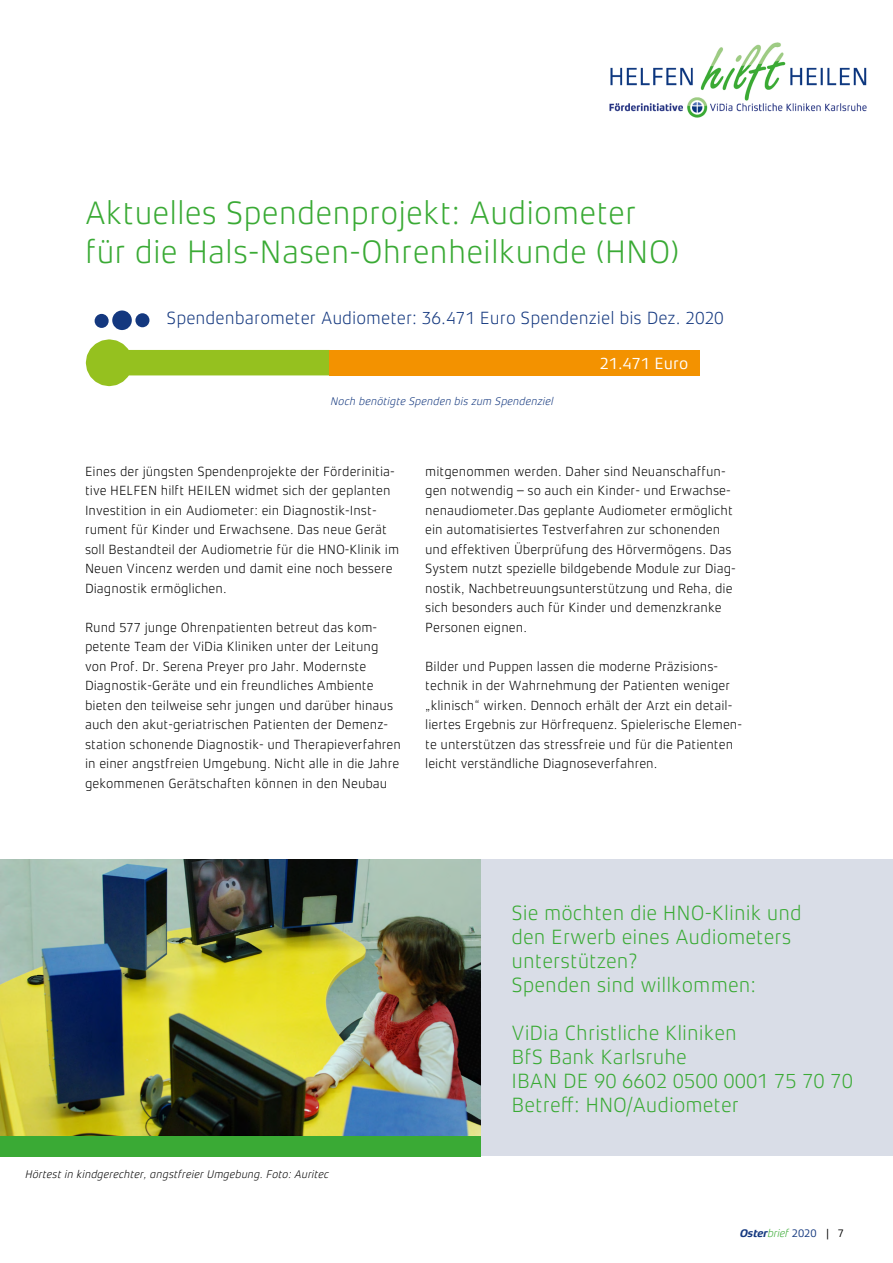
<style>
.page{position:relative;width:893px;height:1263px;background:#fff}
.page>*{position:absolute;margin:0;border:0;box-sizing:border-box;transform-origin:0 0}
.t1{font:300 33px/39px "Xenois Sans Pro";color:#3aaa35}
.t2{font:300 21px/24px "Xenois Sans Pro";color:#3aaa35}
.t3{font:300 18px "Xenois Sans Pro";color:#14387f}
.t4{font:16.5px "Xenois Sans Pro";color:#fff}
.t5{font:300 13.5px/19.5px "Xenois Sans Pro";color:#000}
.t6{font:italic 300 11.25px "Xenois Sans Pro";color:#000}
.t7{font:italic 300 11.25px "Xenois Sans Pro";color:#14387f}
.t8{font:italic 700 11.25px "Xenois Sans Pro";letter-spacing:-.025em;color:#14387f}
.s1{font-weight:300;color:#3aaa35}
.s2{font-weight:400;font-style:normal}
.s3{font-weight:400;font-style:normal;color:#000}
</style>
<div class="page">
<div style="left:480px;top:860px;width:413px;height:296px;background:#d9dde7"></div>
<img style="left:609px;top:42px;width:258px;height:76px">
<div style="left:0;top:1135px;width:480px;height:21px;background:#3aaa35"></div>
<img style="left:0;top:859px;width:480px;height:276px">
<svg style="left:85px;top:339px;width:52px;height:48px"></svg>
<div style="left:127px;top:354px;width:202px;height:17px;background:#95c11f"></div>
<div style="left:122px;top:350px;width:212px;height:25px;border:9px solid #95c11f"></div>
<div style="left:329px;top:350px;width:370px;height:25px;background:#f39200"></div>
<div style="left:112px;top:310px;width:20px;height:20px;background:#14387f;border-radius:50%"></div>
<div style="left:135px;top:313px;width:14px;height:14px;background:#14387f;border-radius:50%"></div>
<div style="left:95px;top:314px;width:14px;height:14px;background:#14387f;border-radius:50%"></div>
<h1 class="t1" style="left:85px;top:193px;width:596px">Aktuelles Spendenprojekt: Audiometer für die Hals-Nasen-Ohrenheilkunde (HNO)</h1>
<h3 class="t3" style="left:167px;top:308px;width:559px">Spendenbarometer Audiometer: 36.471 Euro Spendenziel bis Dez. 2020</h3>
<p class="t7" style="left:331px;top:395px;width:224px">Noch benötigte Spenden bis zum Spendenziel</p>
<p class="t4" style="left:600px;top:354px;width:90px">21.471 Euro</p>
<p class="t5" style="left:85px;top:462px;width:316px">Eines der jüngsten Spendenprojekte der Förderinitia&shy;tive HELFEN hilft HEILEN widmet sich der geplanten Investition in ein Audiometer: ein Diagnostik-Inst&shy;rument für Kinder und Erwachsene. Das neue Gerät soll Bestandteil der Audiometrie für die HNO-Klinik im Neuen Vincenz werden und damit eine noch bessere Diagnostik ermöglichen.</p>
<p class="t5" style="left:85px;top:618px;width:317px">Rund 577 junge Ohrenpatienten betreut das kom&shy;petente Team der ViDia Kliniken unter der Leitung von Prof. Dr. Serena Preyer pro Jahr. Modernste Diagnostik-Geräte und ein freundliches Ambiente bieten den teilweise sehr jungen und darüber hinaus auch den akut-geriatrischen Patienten der Demenz&shy;station schonende Diagnostik- und Therapieverfahren in einer angstfreien Umgebung. Nicht alle in die Jahre gekommenen Gerätschaften können in den Neubau</p>
<p class="t5" style="left:425px;top:461px;width:312px">mitgenommen werden. Daher sind Neuanschaffun&shy;gen notwendig – so auch ein Kinder- und Erwachse&shy;nenaudiometer.Das geplante Audiometer ermöglicht ein automatisiertes Testverfahren zur schonenden und effektiven Überprüfung des Hörvermögens. Das System nutzt spezielle bildgebende Module zur Diag&shy;nostik, Nachbetreuungsunterstützung und Reha, die sich besonders auch für Kinder und demenzkranke Personen eignen.</p>
<p class="t5" style="left:425px;top:656px;width:318px">Bilder und Puppen lassen die moderne Präzisions&shy;technik in der Wahrnehmung der Patienten weniger „klinisch“ wirken. Dennoch erhält der Arzt ein detail&shy;liertes Ergebnis zur Hörfrequenz. Spielerische Elemen&shy;te unterstützen das stressfreie und für die Patienten leicht verständliche Diagnoseverfahren.</p>
<p class="t6" style="left:26px;top:1168px;width:305px">Hörtest in kindgerechter, angstfreier Umgebung. Foto: Auritec</p>
<h2 class="t2" style="left:512px;top:901px;width:292px">Sie möchten die HNO-Klinik und den Erwerb eines Audiometers unterstützen?<br>Spenden sind willkommen:</h2>
<h2 class="t2" style="left:512px;top:1021px;width:343px">ViDia Christliche Kliniken<br>BfS Bank Karlsruhe<br>IBAN DE 90 6602 0500 0001 75 70 70<br>Betreff: HNO/Audiometer</h2>
<p class="t8" style="left:740px;top:1227px;width:105px">Oster<span class="s1">brief</span> <span class="s2">2020</span> <span class="s3">| 7</span></p>
</div>
